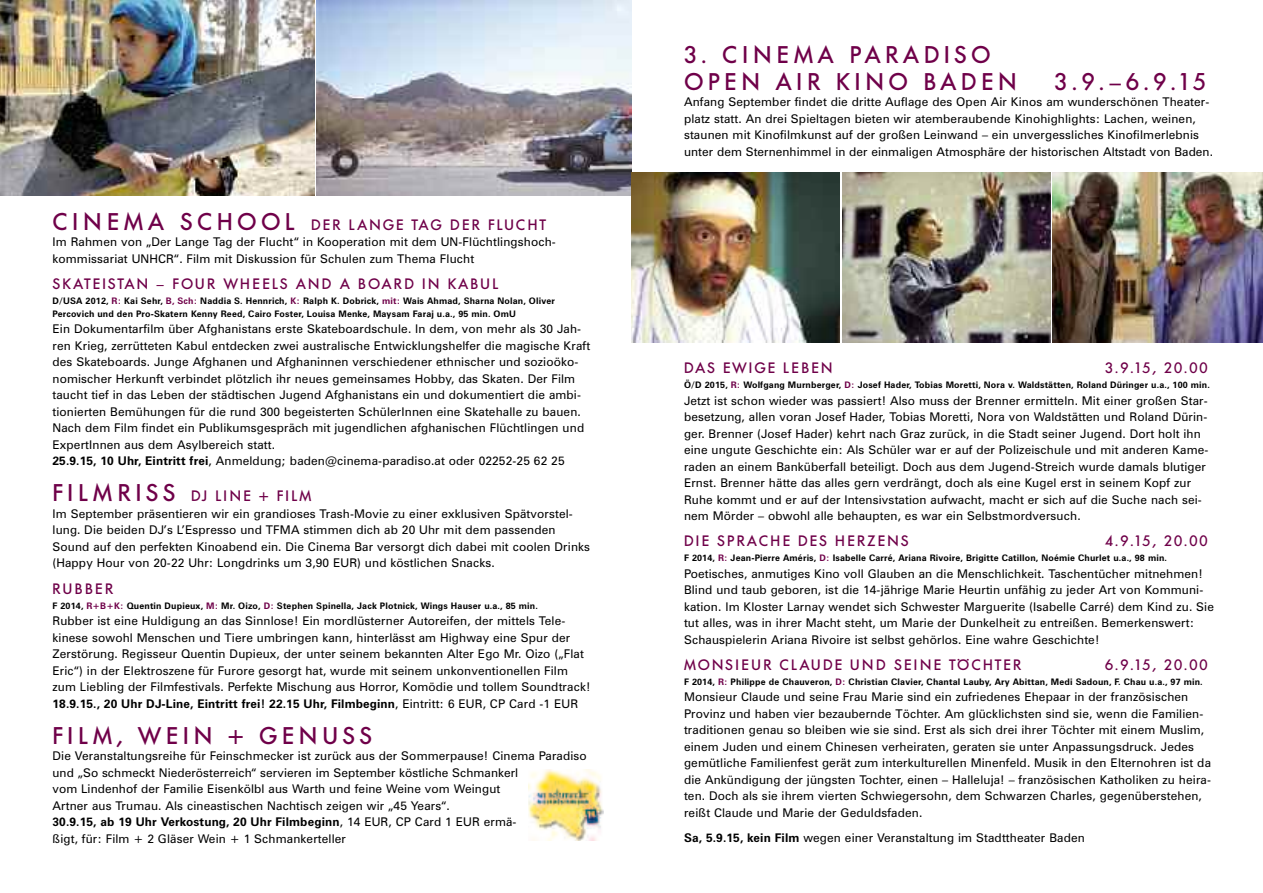
<style>
.page{position:relative;width:1263px;height:893px;background:#fff}
.page>*{position:absolute;margin:0;border:0;box-sizing:border-box;transform-origin:0 0}
.t1{font:500 24px/27px "Futura BQ";letter-spacing:.17em;color:#6f0049}
.t2{font:500 24px "Futura BQ";letter-spacing:.19em;color:#6f0049}
.t3{font:500 15px "Futura BQ";letter-spacing:.115em;color:#6f0049}
.t4{font:500 15px "Futura BQ";letter-spacing:.135em;color:#6f0049}
.t5{font:500 15px "Futura BQ";letter-spacing:.145em;color:#6f0049}
.t6{font:12px/16.5px "Zurich BT";letter-spacing:.01em;color:#000}
.t7{font:700 9px/12.8px "Zurich BT";letter-spacing:.015em;color:#000}
.s1{font-size:24px}
.s2{color:#6f0049}
.s3{font-weight:700}
</style>
<div class="page">
<img style="left:317px;top:0;width:314px;height:196px">
<img style="left:0;top:0;width:315px;height:196px">
<img style="left:631px;top:172px;width:209px;height:170px">
<img style="left:842px;top:172px;width:208px;height:170px">
<img style="left:1052px;top:172px;width:211px;height:170px">
<img style="left:528px;top:770px;width:75px;height:70px">
<p class="t3" style="left:53px;top:216px;width:495px"><span class="s1">CINEMA SCHOOL</span> DER LANGE TAG DER FLUCHT</p>
<p class="t6" style="left:53px;top:235px;width:505px">Im Rahmen von „Der Lange Tag der Flucht“ in Kooperation mit dem UN-Flüchtlingshoch&shy;kommissariat UNHCR“. Film mit Diskussion für Schulen zum Thema Flucht</p>
<p class="t3" style="left:53px;top:276px;width:448px">SKATEISTAN – FOUR WHEELS AND A BOARD IN KABUL</p>
<p class="t7" style="left:53px;top:295px;width:504px">D/USA 2012, <span class="s2">R:</span> Kai Sehr, <span class="s2">B, Sch:</span> Naddia S. Hennrich, <span class="s2">K:</span> Ralph K. Dobrick, <span class="s2">mit:</span> Wais Ahmad, Sharna Nolan, Oliver<br>Percovich und den Pro-Skatern Kenny Reed, Cairo Foster, Louisa Menke, Maysam Faraj u.a., 95 min. OmU</p>
<p class="t6" style="left:53px;top:322px;width:539px">Ein Dokumentarfilm über Afghanistans erste Skateboardschule. In dem, von mehr als 30 Jah&shy;ren Krieg, zerrütteten Kabul entdecken zwei australische Entwicklungshelfer die magische Kraft des Skateboards. Junge Afghanen und Afghaninnen verschiedener ethnischer und sozioöko&shy;nomischer Herkunft verbindet plötzlich ihr neues gemeinsames Hobby, das Skaten. Der Film taucht tief in das Leben der städtischen Jugend Afghanistans ein und dokumentiert die ambi&shy;tionierten Bemühungen für die rund 300 begeisterten SchülerInnen eine Skatehalle zu bauen.<br>Nach dem Film findet ein Publikumsgespräch mit jugendlichen afghanischen Flüchtlingen und ExpertInnen aus dem Asylbereich statt.<br><span class="s3">25.9.15, 10 Uhr, Eintritt frei</span>, Anmeldung; baden@cinema-paradiso.at oder 02252-25 62 25</p>
<p class="t4" style="left:53px;top:488px;width:261px"><span class="s1">FILMRISS</span> DJ LINE + FILM</p>
<p class="t6" style="left:53px;top:506px;width:539px">Im September präsentieren wir ein grandioses Trash-Movie zu einer exklusiven Spätvorstel&shy;lung. Die beiden DJ’s L’Espresso und TFMA stimmen dich ab 20 Uhr mit dem passenden Sound auf den perfekten Kinoabend ein. Die Cinema Bar versorgt dich dabei mit coolen Drinks (Happy Hour von 20-22 Uhr: Longdrinks um 3,90 EUR) und köstlichen Snacks.</p>
<p class="t3" style="left:53px;top:580px;width:62px">RUBBER</p>
<p class="t7" style="left:53px;top:600px;width:487px">F 2014, <span class="s2">R+B+K:</span> Quentin Dupieux, <span class="s2">M:</span> Mr. Oizo, <span class="s2">D:</span> Stephen Spinella, Jack Plotnick, Wings Hauser u.a., 85 min.</p>
<p class="t6" style="left:52px;top:614px;width:539px">Rubber ist eine Huldigung an das Sinnlose! Ein mordlüsterner Autoreifen, der mittels Tele&shy;kinese sowohl Menschen und Tiere umbringen kann, hinterlässt am Highway eine Spur der Zerstörung. Regisseur Quentin Dupieux, der unter seinem bekannten Alter Ego Mr. Oizo („Flat Eric“) in der Elektroszene für Furore gesorgt hat, wurde mit seinem unkonventionellen Film zum Liebling der Filmfestivals. Perfekte Mischung aus Horror, Komödie und tollem Soundtrack!<br><span class="s3">18.9.15., 20 Uhr DJ-Line, Eintritt frei! 22.15 Uhr, Filmbeginn</span>, Eintritt: 6 EUR, CP Card -1 EUR</p>
<h1 class="t2" style="left:53px;top:722px;width:321px">FILM, WEIN + GENUSS</h1>
<p class="t6" style="left:52px;top:749px;width:536px">Die Veranstaltungsreihe für Feinschmecker ist zurück aus der Sommerpause! Cinema Paradiso und „So schmeckt Niederösterreich“ servieren im September köstliche Schmankerl<br>vom Lindenhof der Familie Eisenkölbl aus Warth und feine Weine vom Weingut<br>Artner aus Trumau. Als cineastischen Nachtisch zeigen wir „45 Years“.<br><span class="s3">30.9.15, ab 19 Uhr Verkostung, 20 Uhr Filmbeginn</span>, 14 EUR, CP Card 1 EUR ermä-<br>ßigt, für: Film + 2 Gläser Wein + 1 Schmankerteller</p>
<h1 class="t1" style="left:684px;top:41px;width:334px">3. CINEMA PARADISO<br>OPEN AIR KINO BADEN</h1>
<h1 class="t1" style="left:1054px;top:68px;width:154px">3.9.–6.9.15</h1>
<p class="t6" style="left:684px;top:95px;width:530px">Anfang September findet die dritte Auflage des Open Air Kinos am wunderschönen Theater&shy;platz statt. An drei Spieltagen bieten wir atemberaubende Kinohighlights: Lachen, weinen, staunen mit Kinofilmkunst auf der großen Leinwand – ein unvergessliches Kinofilmerlebnis unter dem Sternenhimmel in der einmaligen Atmosphäre der historischen Altstadt von Baden.</p>
<p class="t3" style="left:684px;top:360px;width:150px">DAS EWIGE LEBEN</p>
<p class="t3" style="left:1105px;top:360px;width:104px">3.9.15, 20.00</p>
<p class="t7" style="left:684px;top:379px;width:527px">Ö/D 2015, <span class="s2">R:</span> Wolfgang Murnberger, <span class="s2">D:</span> Josef Hader, Tobias Moretti, Nora v. Waldstätten, Roland Düringer u.a., 100 min.</p>
<p class="t6" style="left:684px;top:393px;width:526px">Jetzt ist schon wieder was passiert! Also muss der Brenner ermitteln. Mit einer großen Star&shy;besetzung, allen voran Josef Hader, Tobias Moretti, Nora von Waldstätten und Roland Dürin&shy;ger. Brenner (Josef Hader) kehrt nach Graz zurück, in die Stadt seiner Jugend. Dort holt ihn eine ungute Geschichte ein: Als Schüler war er auf der Polizeischule und mit anderen Kame&shy;raden an einem Banküberfall beteiligt. Doch aus dem Jugend-Streich wurde damals blutiger Ernst. Brenner hätte das alles gern verdrängt, doch als eine Kugel erst in seinem Kopf zur Ruhe kommt und er auf der Intensivstation aufwacht, macht er sich auf die Suche nach sei&shy;nem Mörder – obwohl alle behaupten, es war ein Selbstmordversuch.</p>
<p class="t4" style="left:684px;top:533px;width:226px">DIE SPRACHE DES HERZENS</p>
<p class="t3" style="left:1105px;top:533px;width:104px">4.9.15, 20.00</p>
<p class="t7" style="left:684px;top:553px;width:484px">F 2014, <span class="s2">R:</span> Jean-Pierre Améris, <span class="s2">D:</span> Isabelle Carré, Ariana Rivoire, Brigitte Catillon, Noémie Churlet u.a., 98 min.</p>
<p class="t6" style="left:684px;top:566px;width:531px">Poetisches, anmutiges Kino voll Glauben an die Menschlichkeit. Taschentücher mitnehmen!<br>Blind und taub geboren, ist die 14-jährige Marie Heurtin unfähig zu jeder Art von Kommuni&shy;kation. Im Kloster Larnay wendet sich Schwester Marguerite (Isabelle Carré) dem Kind zu. Sie tut alles, was in ihrer Macht steht, um Marie der Dunkelheit zu entreißen. Bemerkenswert:<br>Schauspielerin Ariana Rivoire ist selbst gehörlos. Eine wahre Geschichte!</p>
<p class="t5" style="left:684px;top:656px;width:339px">MONSIEUR CLAUDE UND SEINE TÖCHTER</p>
<p class="t3" style="left:1105px;top:656px;width:104px">6.9.15, 20.00</p>
<p class="t7" style="left:684px;top:676px;width:520px">F 2014, <span class="s2">R:</span> Philippe de Chauveron, <span class="s2">D:</span> Christian Clavier, Chantal Lauby, Ary Abittan, Medi Sadoun, F. Chau u.a., 97 min.</p>
<p class="t6" style="left:684px;top:690px;width:528px">Monsieur Claude und seine Frau Marie sind ein zufriedenes Ehepaar in der französischen Provinz und haben vier bezaubernde Töchter. Am glücklichsten sind sie, wenn die Familien&shy;traditionen genau so bleiben wie sie sind. Erst als sich drei ihrer Töchter mit einem Muslim, einem Juden und einem Chinesen verheiraten, geraten sie unter Anpassungsdruck. Jedes gemütliche Familienfest gerät zum interkulturellen Minenfeld. Musik in den Elternohren ist da die Ankündigung der jüngsten Tochter, einen – Halleluja! – französischen Katholiken zu heira&shy;ten. Doch als sie ihrem vierten Schwiegersohn, dem Schwarzen Charles, gegenüberstehen, reißt Claude und Marie der Geduldsfaden.</p>
<p class="t6" style="left:684px;top:831px;width:402px"><span class="s3">Sa, 5.9.15, kein Film</span> wegen einer Veranstaltung im Stadttheater Baden</p>
</div>
